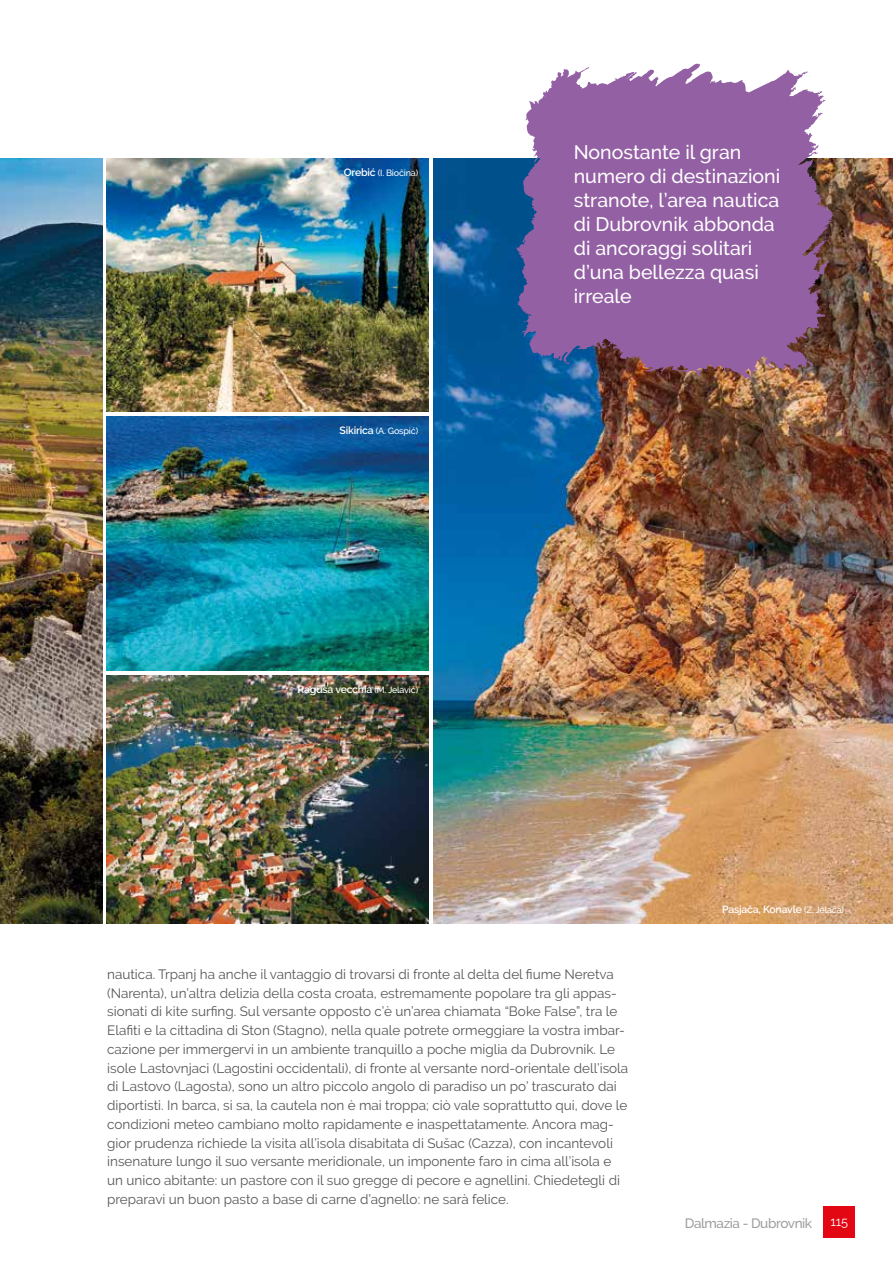
<style>
.page{position:relative;width:893px;height:1276px;background:#fff}
.page>*{position:absolute;margin:0;border:0;box-sizing:border-box;transform-origin:0 0}
.t1{font:500 19.5px/24px "Raleway";color:#fff}
.t2{font:13.5px/18.8px "Raleway";color:#575756}
.t3{font:500 13.5px "Raleway";letter-spacing:-.03em;color:#9d9d9c}
.t4{font:12.75px "Raleway";color:#fff}
.t5{font:600 10.5px "Raleway";letter-spacing:-.02em;color:#fff}
.t6{font:500 9px "Raleway";letter-spacing:-.02em;color:#fff}
.s1{font-weight:600;font-size:10.5px}
.s2{font-weight:500;font-size:9px}
</style>
<div class="page">
<div style="left:824px;top:1205px;width:31px;height:32px;background:#e30613"></div>
<img style="left:0;top:159px;width:102px;height:764px">
<img style="left:433px;top:159px;width:460px;height:764px">
<img style="left:106px;top:675px;width:323px;height:248px">
<img style="left:106px;top:416px;width:323px;height:255px">
<img style="left:106px;top:159px;width:323px;height:253px">
<svg style="left:516px;top:63px;width:317px;height:317px;background:#946aa2"></svg>
<p class="t6" style="left:344px;top:168px;width:76px"><span class="s1">Orebić</span> (I. Biočina)</p>
<p class="t6" style="left:340px;top:425px;width:80px"><span class="s1">Sikirica</span> (A. Gospić)</p>
<p class="t5" style="left:298px;top:683px;width:122px">Ragusa vecchia <span class="s2">(M. Jelavić)</span></p>
<h1 class="t1" style="left:574px;top:140px;width:208px">Nonostante il gran numero di destinazioni stranote, l’area nautica di Dubrovnik abbonda di ancoraggi solitari d’una bellezza quasi irreale</h1>
<p class="t5" style="left:722px;top:903px;width:123px">Pasjača, Konavle <span class="s2">(Z. Jelača)</span></p>
<p class="t2" style="left:107px;top:964px;width:523px">nautica. Trpanj ha anche il vantaggio di trovarsi di fronte al delta del fiume Neretva (Narenta), un’altra delizia della costa croata, estremamente popolare tra gli appas&shy;sionati di kite surfing. Sul versante opposto c’è un’area chiamata “Boke False”, tra le Elafiti e la cittadina di Ston (Stagno), nella quale potrete ormeggiare la vostra imbar&shy;cazione per immergervi in un ambiente tranquillo a poche miglia da Dubrovnik. Le isole Lastovnjaci (Lagostini occidentali), di fronte al versante nord-orientale dell’isola di Lastovo (Lagosta), sono un altro piccolo angolo di paradiso un po’ trascurato dai diportisti. In barca, si sa, la cautela non è mai troppa; ciò vale soprattutto qui, dove le condizioni meteo cambiano molto rapidamente e inaspettatamente. Ancora mag&shy;gior prudenza richiede la visita all’isola disabitata di Sušac (Cazza), con incantevoli insenature lungo il suo versante meridionale, un imponente faro in cima all’isola e un unico abitante: un pastore con il suo gregge di pecore e agnellini. Chiedetegli di preparavi un buon pasto a base di carne d’agnello: ne sarà felice.</p>
<p class="t3" style="left:685px;top:1215px;width:129px">Dalmazia - Dubrovnik</p>
<p class="t4" style="left:830px;top:1213px;width:19px">115</p>
</div>
